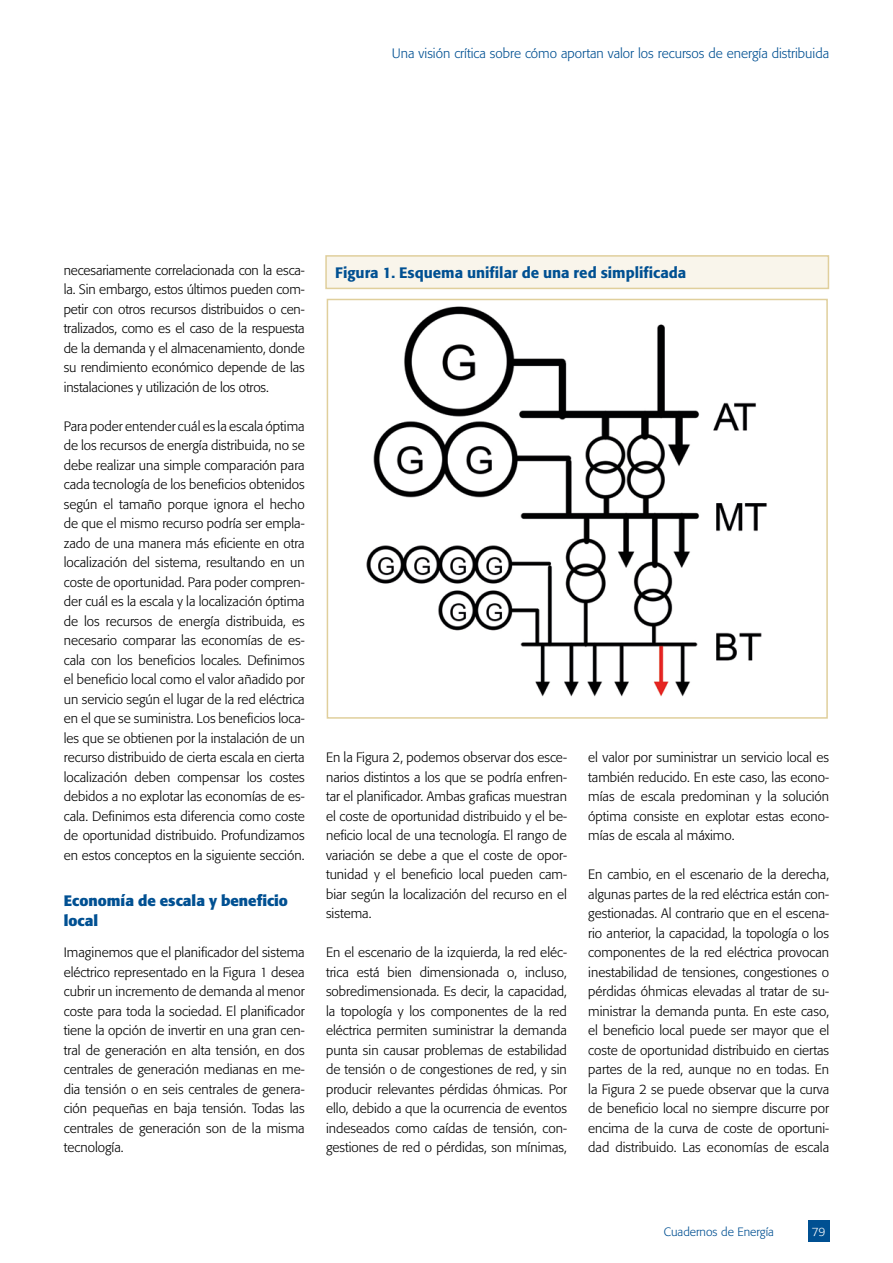
<style>
.page{position:relative;width:893px;height:1263px;background:#fff}
.page>*{position:absolute;margin:0;border:0;box-sizing:border-box;transform-origin:0 0}
.t1{font:500 15px "Formata";color:#005092}
.t2{font:700 15px/19.5px "Formata";color:#005092}
.t3{font:300 13.5px/19.5px "Formata";color:#000;text-align:justify}
.t4{font:300 13.5px "Formata";color:#005092}
.t5{font:300 12px "Formata";color:#005092}
.t6{font:300 12px "Formata";color:#fff}
</style>
<div class="page">
<div style="left:808px;top:1220px;width:21px;height:22px;background:#005092"></div>
<div style="left:326px;top:256px;width:502px;height:32px;background:#f9f5eb"></div>
<div style="left:325px;top:255px;width:504px;height:34px;border:2px solid #e0cf9c"></div>
<img style="left:366px;top:306px;width:401px;height:391px">
<div style="left:327px;top:299px;width:501px;height:420px;border:2px solid #e0cf9c"></div>
<p class="t4" style="left:392px;top:46px;width:439px">Una visión crítica sobre cómo aportan valor los recursos de energía distribuida</p>
<p class="t3" style="left:64px;top:260px;width:242px">necesariamente correlacionada con la esca-</p>
<p class="t1" style="left:335px;top:264px;width:352px">Figura 1. Esquema unifilar de una red simplificada</p>
<p class="t3" style="left:64px;top:280px;width:242px">la. Sin embargo, estos últimos pueden com&shy;petir con otros recursos distribuidos o cen&shy;tralizados, como es el caso de la respuesta de la demanda y el almacenamiento, donde su rendimiento económico depende de las instalaciones y utilización de los otros.</p>
<p class="t3" style="left:64px;top:416px;width:242px">Para poder entender cuál es la escala óptima de los recursos de energía distribuida, no se debe realizar una simple comparación para cada tecnología de los beneficios obtenidos según el tamaño porque ignora el hecho de que el mismo recurso podría ser empla&shy;zado de una manera más eficiente en otra localización del sistema, resultando en un coste de oportunidad. Para poder compren&shy;der cuál es la escala y la localización óptima de los recursos de energía distribuida, es necesario comparar las economías de es&shy;cala con los beneficios locales. Definimos el beneficio local como el valor añadido por un servicio según el lugar de la red eléctrica en el que se suministra. Los beneficios loca&shy;les que se obtienen por la instalación de un recurso distribuido de cierta escala en cierta localización deben compensar los costes debidos a no explotar las economías de es&shy;cala. Definimos esta diferencia como coste de oportunidad distribuido. Profundizamos en estos conceptos en la siguiente sección.</p>
<p class="t2" style="left:64px;top:891px;width:226px">Economía de escala y beneficio local</p>
<p class="t3" style="left:64px;top:943px;width:242px">Imaginemos que el planificador del sistema eléctrico representado en la Figura 1 desea cubrir un incremento de demanda al menor coste para toda la sociedad. El planificador tiene la opción de invertir en una gran cen&shy;tral de generación en alta tensión, en dos centrales de generación medianas en me&shy;dia tensión o en seis centrales de genera&shy;ción pequeñas en baja tensión. Todas las centrales de generación son de la misma tecnología.</p>
<p class="t3" style="left:326px;top:748px;width:242px">En la Figura 2, podemos observar dos esce&shy;narios distintos a los que se podría enfren&shy;tar el planificador. Ambas graficas muestran el coste de oportunidad distribuido y el be&shy;neficio local de una tecnología. El rango de variación se debe a que el coste de opor&shy;tunidad y el beneficio local pueden cam&shy;biar según la localización del recurso en el sistema.</p>
<p class="t3" style="left:326px;top:943px;width:242px">En el escenario de la izquierda, la red eléc&shy;trica está bien dimensionada o, incluso, sobredimensionada. Es decir, la capacidad, la topología y los componentes de la red eléctrica permiten suministrar la demanda punta sin causar problemas de estabilidad de tensión o de congestiones de red, y sin producir relevantes pérdidas óhmicas. Por ello, debido a que la ocurrencia de eventos indeseados como caídas de tensión, con&shy;gestiones de red o pérdidas, son mínimas,</p>
<p class="t3" style="left:588px;top:748px;width:242px">el valor por suministrar un servicio local es también reducido. En este caso, las econo&shy;mías de escala predominan y la solución óptima consiste en explotar estas econo&shy;mías de escala al máximo.</p>
<p class="t3" style="left:588px;top:865px;width:242px">En cambio, en el escenario de la derecha, algunas partes de la red eléctrica están con&shy;gestionadas. Al contrario que en el escena&shy;rio anterior, la capacidad, la topología o los componentes de la red eléctrica provocan inestabilidad de tensiones, congestiones o pérdidas óhmicas elevadas al tratar de su&shy;ministrar la demanda punta. En este caso, el beneficio local puede ser mayor que el coste de oportunidad distribuido en ciertas partes de la red, aunque no en todas. En la Figura 2 se puede observar que la curva de beneficio local no siempre discurre por encima de la curva de coste de oportuni&shy;dad distribuido. Las economías de escala</p>
<p class="t5" style="left:664px;top:1224px;width:112px">Cuadernos de Energía</p>
<p class="t6" style="left:812px;top:1224px;width:15px">79</p>
</div>
